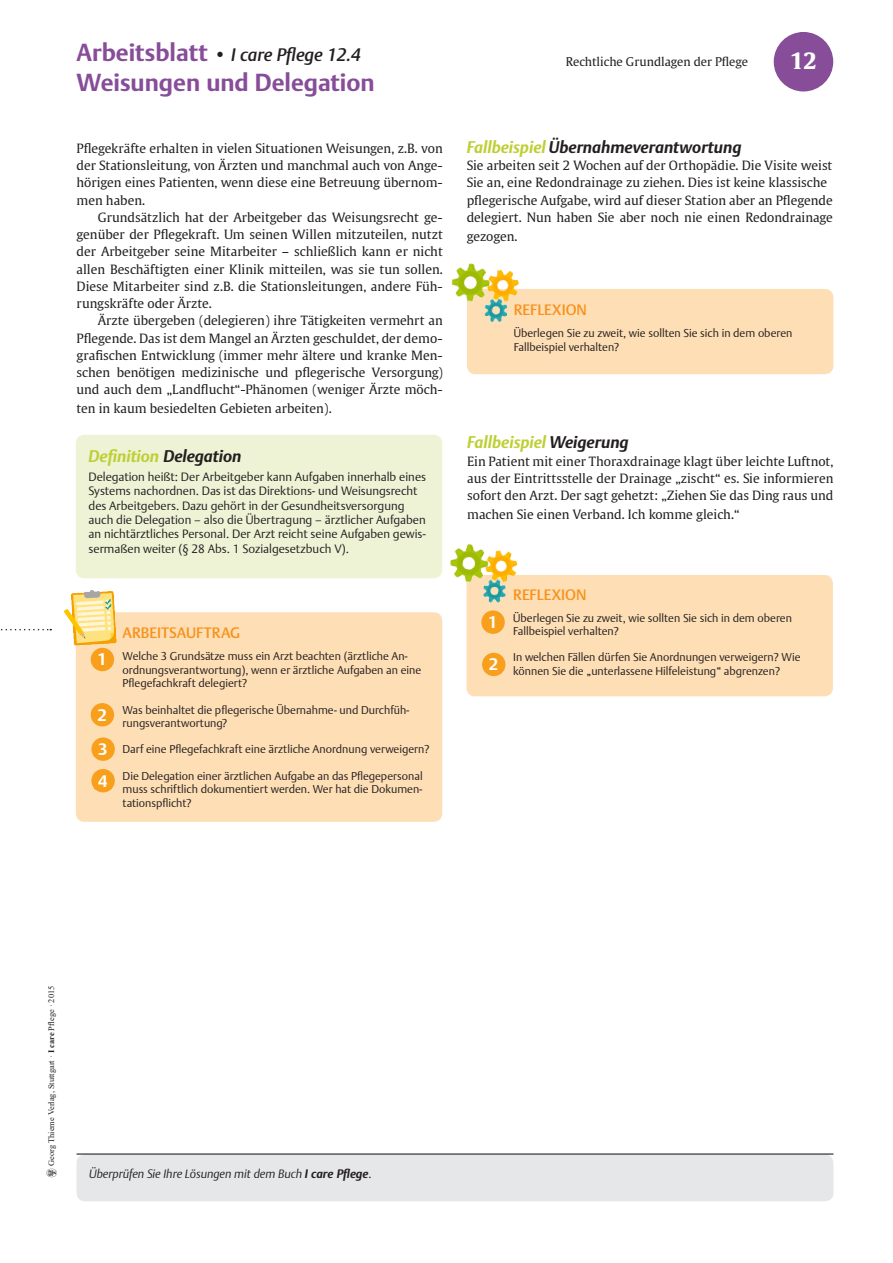
<style>
.page{position:relative;width:893px;height:1263px;background:#fff}
.page>*{position:absolute;margin:0;border:0;box-sizing:border-box;transform-origin:0 0}
.Ü1{font:700 24px "Thieme Argo 2011";color:#874d99}
.t1{font:700 22.5px "Thieme Gulliver 2011";color:#fff}
.Ü1-2{font:italic 500 18px "Thieme Argo 2011";color:#231f20}
.Fließtext{font:italic 700 16.5px "Thieme Argo 2011";color:#231f20}
.Fließtext-2{font:italic 700 16.5px "Thieme Argo 2011";color:#becf35}
.ÜberschriftKästen{font:italic 700 16.5px "Thieme Argo 2011";color:#becf35}
.t2{font:700 16.5px "Thieme Argo 2008";color:#fff}
.ÜberschriftKästen-2{font:500 15px "Thieme Argo 2011";color:#f7931d}
.Fließtext-3{font:12.75px/17.2px "Thieme Gulliver 2011";color:#231f20;text-align:justify}
.ÜberschriftKästen-3{font:300 12px/14.4px "Thieme Argo 2008";color:#231f20}
.Copyright{font:italic 300 12px "Thieme Argo 2011";color:#231f20}
.Kapitel{font:12px "Thieme Gulliver 2011";color:#231f20}
.Infobox_Orange_Bulle{font:300 11.25px/13.5px "Thieme Argo 2008";color:#231f20}
.t3{font:8.4px "Times New Roman";color:#231f20}
.s1{font-weight:700;font-style:normal;font-size:24px;color:#874d99}
.s2{color:#231f20}
.s3{color:#becf35}
.s4{font-weight:700}
.s5{font-style:normal;font-size:11.25px}
</style>
<div class="page">
<img style="left:46px;top:1168px;width:11px;height:10px">
<svg style="left:1px;top:629px;width:50px;height:1px"></svg>
<div style="left:774px;top:32px;width:59px;height:59px;background:#874d99;border-radius:50%"></div>
<div style="left:76px;top:612px;width:366px;height:210px;background:#fedeb5;border-radius:9px"></div>
<img style="left:63px;top:590px;width:63px;height:62px">
<div style="left:91px;top:648px;width:22px;height:22px;background:#f89f1c;border-radius:50%"></div>
<div style="left:91px;top:648px;width:23px;height:23px;border:2px solid #f89f1c;border-radius:50%"></div>
<div style="left:94px;top:652px;width:16px;height:15px;background:#f89f1c"></div>
<div style="left:91px;top:704px;width:22px;height:22px;background:#f89f1c;border-radius:50%"></div>
<div style="left:91px;top:703px;width:23px;height:23px;border:2px solid #f89f1c;border-radius:50%"></div>
<div style="left:94px;top:708px;width:16px;height:14px;background:#f89f1c"></div>
<div style="left:92px;top:738px;width:22px;height:22px;background:#f89f1c;border-radius:50%"></div>
<div style="left:91px;top:737px;width:24px;height:24px;border:2px solid #f89f1c;border-radius:50%"></div>
<div style="left:95px;top:742px;width:16px;height:15px;background:#f89f1c"></div>
<div style="left:92px;top:770px;width:22px;height:22px;background:#f89f1c;border-radius:50%"></div>
<div style="left:91px;top:769px;width:24px;height:23px;border:2px solid #f89f1c;border-radius:50%"></div>
<div style="left:76px;top:435px;width:366px;height:143px;background:#eff3d6;border-radius:9px"></div>
<div style="left:466px;top:575px;width:367px;height:121px;background:#fedeb5;border-radius:9px"></div>
<div style="left:482px;top:611px;width:22px;height:22px;background:#f89f1c;border-radius:50%"></div>
<div style="left:481px;top:610px;width:24px;height:24px;border:2px solid #f89f1c;border-radius:50%"></div>
<div style="left:485px;top:615px;width:16px;height:15px;background:#f89f1c"></div>
<img style="left:441px;top:539px;width:77px;height:75px">
<div style="left:483px;top:653px;width:22px;height:22px;background:#f89f1c;border-radius:50%"></div>
<div style="left:482px;top:653px;width:23px;height:23px;border:2px solid #f89f1c;border-radius:50%"></div>
<div style="left:485px;top:657px;width:17px;height:15px;background:#f89f1c"></div>
<div style="left:77px;top:1154px;width:756px;height:47px;background:#e6e7e9;border-radius:9px"></div>
<hr style="left:77px;top:1153px;width:756px;height:1px;background:#231f20">
<div style="left:467px;top:289px;width:366px;height:85px;background:#fedeb5;border-radius:9px"></div>
<img style="left:451px;top:263px;width:68px;height:59px">
<p class="Ü1-2" style="left:77px;top:43px;width:286px"><span class="s1">Arbeitsblatt</span> • I care Pflege 12.4</p>
<p class="Ü1" style="left:77px;top:66px;width:300px">Weisungen und Delegation</p>
<p class="Fließtext-3" style="left:77px;top:139px;width:368px">Pflegekräfte erhalten in vielen Situationen Weisungen, z.B. von der Stationsleitung, von Ärzten und manchmal auch von Ange&shy;hörigen eines Patienten, wenn diese eine Betreuung übernom&shy;men haben.</p>
<p class="Fließtext-3" style="left:77px;top:208px;width:368px;text-indent:21px">Grundsätzlich hat der Arbeitgeber das Weisungsrecht ge&shy;genüber der Pflegekraft. Um seinen Willen mitzuteilen, nutzt der Arbeitgeber seine Mitarbeiter – schließlich kann er nicht allen Beschäftigten einer Klinik mitteilen, was sie tun sollen.<br>Diese Mitarbeiter sind z.B. die Stationsleitungen, andere Füh&shy;rungskräfte oder Ärzte.</p>
<p class="Fließtext-3" style="left:77px;top:311px;width:368px;text-indent:21px">Ärzte übergeben (delegieren) ihre Tätigkeiten vermehrt an Pflegende. Das ist dem Mangel an Ärzten geschuldet, der demo&shy;grafischen Entwicklung (immer mehr ältere und kranke Men&shy;schen benötigen medizinische und pflegerische Versorgung) und auch dem „Landflucht“-Phänomen (weniger Ärzte möch-</p>
<p class="Fließtext-3" style="left:77px;top:399px;width:257px">ten in kaum besiedelten Gebieten arbeiten).</p>
<p class="ÜberschriftKästen" style="left:89px;top:445px;width:154px">Definition <span class="s2">Delegation</span></p>
<p class="ÜberschriftKästen-3" style="left:89px;top:469px;width:339px">Delegation heißt: Der Arbeitgeber kann Aufgaben innerhalb eines Systems nachordnen. Das ist das Direktions- und Weisungsrecht des Arbeitgebers. Dazu gehört in der Gesundheitsversorgung auch die Delegation – also die Übertragung – ärztlicher Aufgaben an nichtärztliches Personal. Der Arzt reicht seine Aufgaben gewis&shy;sermaßen weiter (§ 28 Abs. 1 Sozialgesetzbuch V).</p>
<p class="t2" style="left:97px;top:648px;width:11px">1</p>
<p class="t2" style="left:97px;top:704px;width:11px">2</p>
<p class="t2" style="left:98px;top:738px;width:11px">3</p>
<p class="t2" style="left:98px;top:770px;width:11px">4</p>
<p class="ÜberschriftKästen-2" style="left:123px;top:623px;width:119px">ARBEITSAUFTRAG</p>
<p class="Infobox_Orange_Bulle" style="left:123px;top:649px;width:300px">Welche 3 Grundsätze muss ein Arzt beachten (ärztliche An&shy;ordnungsverantwortung), wenn er ärztliche Aufgaben an eine<br>Pflegefachkraft delegiert?</p>
<p class="Infobox_Orange_Bulle" style="left:123px;top:703px;width:288px">Was beinhaltet die pflegerische Übernahme- und Durchfüh&shy;rungsverantwortung?</p>
<p class="Infobox_Orange_Bulle" style="left:123px;top:742px;width:308px">Darf eine Pflegefachkraft eine ärztliche Anordnung verweigern?</p>
<p class="Infobox_Orange_Bulle" style="left:123px;top:769px;width:302px;text-align:justify">Die Delegation einer ärztlichen Aufgabe an das Pflegepersonal muss schriftlich dokumentiert werden. Wer hat die Dokumen&shy;tationspflicht?</p>
<p class="Kapitel" style="left:566px;top:53px;width:184px">Rechtliche Grundlagen der Pflege</p>
<p class="t1" style="left:790px;top:43px;width:28px">12</p>
<p class="Fließtext" style="left:467px;top:136px;width:276px"><span class="s3">Fallbeispiel</span> Übernahmeverantwortung</p>
<p class="Fließtext-3" style="left:467px;top:156px;width:367px">Sie arbeiten seit 2 Wochen auf der Orthopädie. Die Visite weist</p>
<p class="Fließtext-3" style="left:467px;top:173px;width:362px">Sie an, eine Redondrainage zu ziehen. Dies ist keine klassische</p>
<p class="Fließtext-3" style="left:467px;top:191px;width:368px">pflegerische Aufgabe, wird auf dieser Station aber an Pflegende</p>
<p class="Fließtext-3" style="left:467px;top:207px;width:368px;line-height:18.8px">delegiert. Nun haben Sie aber noch nie einen Redondrainage gezogen.</p>
<p class="ÜberschriftKästen-2" style="left:514px;top:300px;width:75px">REFLEXION</p>
<p class="Infobox_Orange_Bulle" style="left:514px;top:326px;width:280px">Überlegen Sie zu zweit, wie sollten Sie sich in dem oberen<br>Fallbeispiel verhalten?</p>
<p class="Fließtext-2" style="left:467px;top:431px;width:163px">Fallbeispiel <span class="s2">Weigerung</span></p>
<p class="Fließtext-3" style="left:467px;top:452px;width:368px">Ein Patient mit einer Thoraxdrainage klagt über leichte Luftnot,</p>
<p class="Fließtext-3" style="left:467px;top:469px;width:368px">aus der Eintrittsstelle der Drainage „zischt“ es. Sie informieren sofort den Arzt. Der sagt gehetzt: „Ziehen Sie das Ding raus und</p>
<p class="Fließtext-3" style="left:467px;top:505px;width:274px">machen Sie einen Verband. Ich komme gleich.“</p>
<p class="t2" style="left:488px;top:611px;width:11px">1</p>
<p class="t2" style="left:489px;top:653px;width:11px">2</p>
<p class="ÜberschriftKästen-2" style="left:513px;top:584px;width:75px">REFLEXION</p>
<p class="Infobox_Orange_Bulle" style="left:513px;top:610px;width:280px">Überlegen Sie zu zweit, wie sollten Sie sich in dem oberen<br>Fallbeispiel verhalten?</p>
<p class="Infobox_Orange_Bulle" style="left:513px;top:650px;width:289px">In welchen Fällen dürfen Sie Anordnungen verweigern? Wie können Sie die „unterlassene Hilfeleistung“ abgrenzen?</p>
<p class="t3" style="left:46px;top:1166px;width:182px;rotate:-90deg">Georg Thieme Verlag, Stuttgart · <span class="s4">I care</span> Pflege · 2015</p>
<p class="Copyright" style="left:89px;top:1166px;width:284px">Überprüfen Sie Ihre Lösungen mit dem Buch <span class="s4">I care Pflege</span><span class="s5">.</span></p>
</div>
